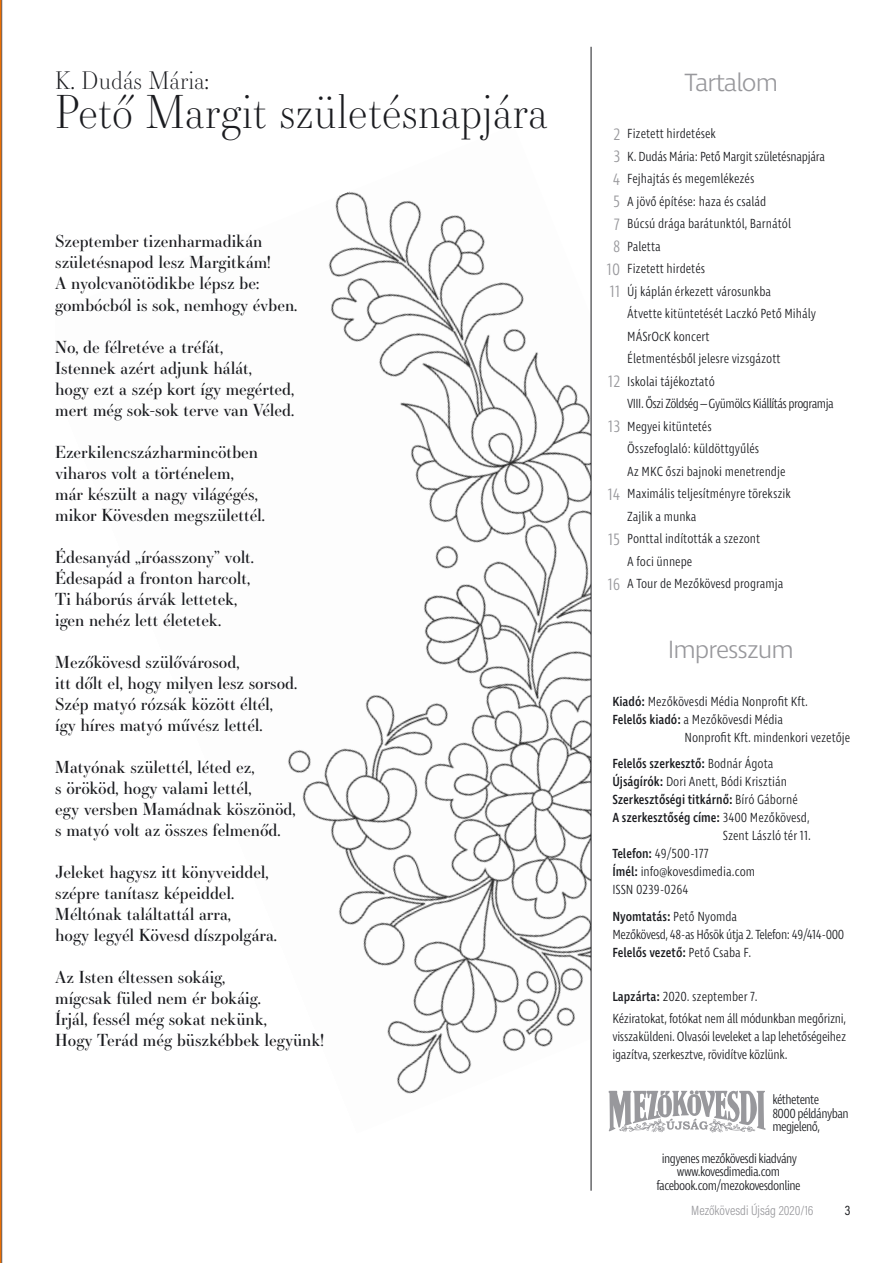
<style>
.page{position:relative;width:893px;height:1263px;background:#fff}
.page>*{position:absolute;margin:0;border:0;box-sizing:border-box;transform-origin:0 0}
.t1{font:300 45px "Essonnes Display";color:#1b1c20}
.t2{font:300 25.5px "Ingra";letter-spacing:-.04em;color:#98989c}
.t3{font:300 24px "Essonnes Display";color:#1b1c20}
.t4{font:300 16.8px/22.5px "Ingra Cd";color:#98989c;text-align:center}
.t5{font:16.5px/21px "Essonnes Display";color:#1b1c20}
.t6{font:300 13.5px/22.5px "Ingra Cd";color:#1b1c20}
.t7{font:300 13.5px/22.2px "Ingra Cd";letter-spacing:-.02em;color:#1b1c20}
.t8{font:300 13.5px/13.5px "Ingra Cd";letter-spacing:-.04em;color:#1b1c20}
.t9{font:500 13.5px "Ingra Cd";color:#1b1c20}
.t10{font:300 13.5px/18px "Ingra Cd";letter-spacing:-.03em;color:#1b1c20}
.t11{font:300 13.5px "Acumin Pro Cond";color:#98989c}
.t12{font:13.5px "Acumin Pro Cond";color:#1b1c20}
.s1{font-weight:500}
.s2{font-weight:300}
</style>
<div class="page">
<img style="left:288px;top:125px;width:303px;height:1009px">
<svg style="left:0;top:0;width:2px;height:1263px;background:#ba6b28"></svg>
<svg style="left:608px;top:1090px;width:158px;height:42px"></svg>
<hr style="left:591px;top:47px;width:1px;height:1144px;background:#1b1c20">
<h3 class="t3" style="left:55px;top:63px;width:155px">K. Dudás Mária:</h3>
<h1 class="t1" style="left:55px;top:80px;width:494px">Pető Margit születésnapjára</h1>
<p class="t5" style="left:55px;top:230px;width:244px">Szeptember tizenharmadikán születésnapod lesz Margitkám!<br>A nyolcvanötödikbe lépsz be: gombócból is sok, nemhogy évben.</p>
<p class="t5" style="left:55px;top:335px;width:241px">No, de félretéve a tréfát,<br>Istennek azért adjunk hálát,<br>hogy ezt a szép kort így megérted, mert még sok-sok terve van Véled.</p>
<p class="t5" style="left:55px;top:440px;width:211px">Ezerkilencszázharmincötben viharos volt a történelem, már készült a nagy világégés, mikor Kövesden megszülettél.</p>
<p class="t5" style="left:55px;top:545px;width:200px">Édesanyád „íróasszony” volt.<br>Édesapád a fronton harcolt,<br>Ti háborús árvák lettetek, igen nehéz lett életetek.</p>
<p class="t5" style="left:55px;top:650px;width:244px">Mezőkövesd szülővárosod,<br>itt dőlt el, hogy milyen lesz sorsod.<br>Szép matyó rózsák között éltél, így híres matyó művész lettél.</p>
<p class="t5" style="left:55px;top:756px;width:242px">Matyónak születtél, léted ez,<br>s örököd, hogy valami lettél,<br>egy versben Mamádnak köszönöd, s matyó volt az összes felmenőd.</p>
<p class="t5" style="left:55px;top:861px;width:223px">Jeleket hagysz itt könyveiddel, szépre tanítasz képeiddel.<br>Méltónak találtattál arra,<br>hogy legyél Kövesd díszpolgára.</p>
<p class="t5" style="left:55px;top:966px;width:270px">Az Isten éltessen sokáig,<br>mígcsak füled nem ér bokáig.<br>Írjál, fessél még sokat nekünk,<br>Hogy Terád még büszkébbek legyünk!</p>
<h2 class="t2" style="left:685px;top:67px;width:95px">Tartalom</h2>
<p class="t6" style="left:627px;top:123px;width:208px">Fizetett hirdetések<br>K. Dudás Mária: Pető Margit születésnapjára<br>Fejhajtás és megemlékezés<br>A jövő építése: haza és család<br>Búcsú drága barátunktól, Barnától<br>Paletta<br>Fizetett hirdetés<br>Új káplán érkezett városunkba<br>Átvette kitüntetését Laczkó Pető Mihály<br>MÁSrOcK koncert<br>Életmentésből jelesre vizsgázott<br>Iskolai tájékoztató<br>VIII. Őszi Zöldség – Gyümölcs Kiállítás programja<br>Megyei kitüntetés<br>Összefoglaló: küldöttgyűlés<br>Az MKC őszi bajnoki menetrendje<br>Maximális teljesítményre törekszik<br>Zajlik a munka<br>Ponttal indították a szezont<br>A foci ünnepe<br>A Tour de Mezőkövesd programja</p>
<p class="t4" style="left:607px;top:124px;width:15px">2<br>3<br>4<br>5<br>7<br>8<br>10<br>11</p>
<p class="t4" style="left:608px;top:371px;width:14px">12</p>
<p class="t4" style="left:608px;top:416px;width:14px">13</p>
<p class="t4" style="left:608px;top:484px;width:14px">14</p>
<p class="t4" style="left:608px;top:529px;width:14px">15</p>
<p class="t4" style="left:608px;top:574px;width:14px">16</p>
<h2 class="t2" style="left:668px;top:634px;width:127px">Impresszum</h2>
<p class="t6" style="left:612px;top:690px;width:197px"><span class="s1">Kiadó:</span> Mezőkövesdi Média Nonprofit Kft.</p>
<p class="t6" style="left:612px;top:708px;width:172px"><span class="s1">Felelős kiadó:</span> a Mezőkövesdi Média</p>
<p class="t6" style="left:685px;top:726px;width:167px">Nonprofit Kft. mindenkori vezetője</p>
<p class="t9" style="left:612px;top:755px;width:163px">Felelős szerkesztő: <span class="s2">Bodnár Ágota</span></p>
<p class="t6" style="left:612px;top:771px;width:176px"><span class="s1">Újságírók:</span> Dori Anett, Bódi Krisztián</p>
<p class="t9" style="left:612px;top:791px;width:187px">Szerkesztőségi titkárnő: <span class="s2">Bíró Gáborné</span></p>
<p class="t9" style="left:612px;top:809px;width:199px">A szerkesztőség címe: <span class="s2">3400 Mezőkövesd,</span></p>
<p class="t6" style="left:723px;top:825px;width:90px">Szent László tér 11.</p>
<p class="t6" style="left:612px;top:843px;width:98px"><span class="s1">Telefon:</span> 49/500-177</p>
<p class="t6" style="left:612px;top:861px;width:144px"><span class="s1">Ímél:</span> info@kovesdimedia.com</p>
<p class="t6" style="left:612px;top:879px;width:78px">ISSN 0239-0264</p>
<p class="t10" style="left:612px;top:908px;width:234px"><span class="s1">Nyomtatás:</span> Pető Nyomda<br>Mezőkövesd, 48-as Hősök útja 2. Telefon: 49/414-000<br><span class="s1">Felelős vezető:</span> Pető Csaba F.</p>
<p class="t7" style="left:612px;top:986px;width:235px"><span class="s1">Lapzárta:</span> 2020. szeptember 7.<br>Kéziratokat, fotókat nem áll módunkban megőrizni,</p>
<p class="t7" style="left:612px;top:1028px;width:235px;line-height:18px">visszaküldeni. Olvasói leveleket a lap lehetőségeihez igazítva, szerkesztve, rövidítve közlünk.</p>
<p class="t8" style="left:772px;top:1094px;width:78px">kéthetente<br>8000 példányban megjelenő,</p>
<p class="t8" style="left:656px;top:1152px;width:146px;text-align:center">ingyenes mezőkövesdi kiadvány www.kovesdimedia.com facebook.com/mezokovesdonline</p>
<p class="t11" style="left:691px;top:1202px;width:124px">Mezőkövesdi Újság 2020/16</p>
<p class="t12" style="left:845px;top:1202px;width:7px">3</p>
</div>
